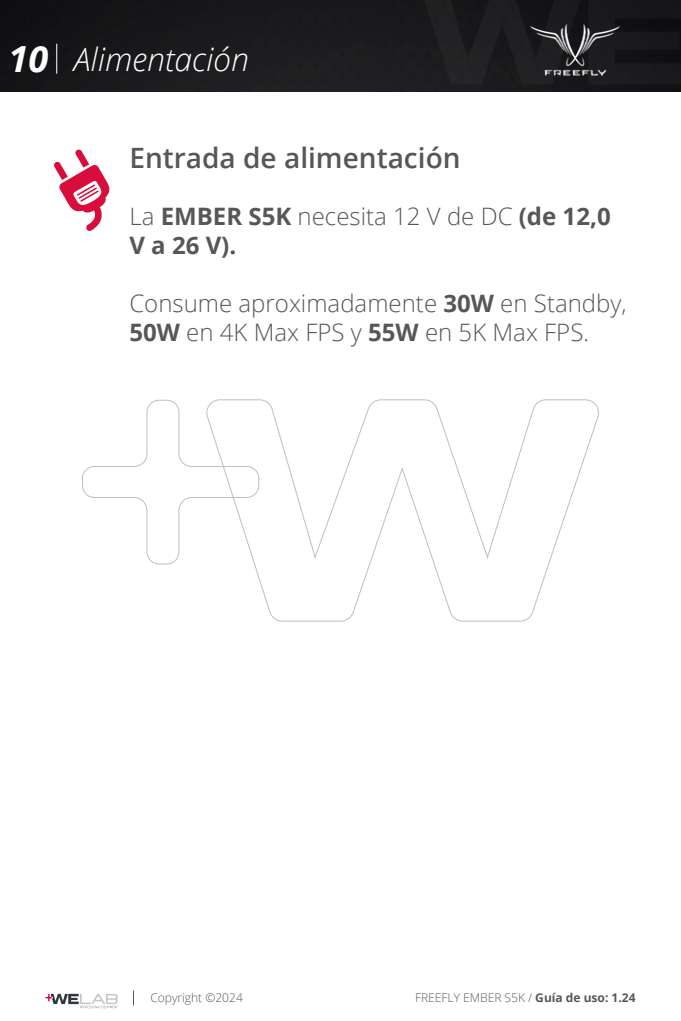
<style>
.page{position:relative;width:681px;height:1021px;background:#fff}
.page>*{position:absolute;margin:0;border:0;box-sizing:border-box;transform-origin:0 0}
.t1{font:italic 700 36px "Open Sans";color:#fff}
.t2{font:italic 300 32px "Open Sans";color:#fff}
.t3{font:600 28px "Open Sans";color:#575756}
.t4{font:300 24px/28.8px "Open Sans";color:#575756}
.t5{font:700 24px/28.8px "Open Sans";color:#575756}
.t6{font:300 12px "Open Sans";color:#575756}
.s1{font-weight:300}
.s2{font-weight:700}
</style>
<div class="page">
<img style="left:0;top:0;width:680px;height:91px">
<hr style="left:56px;top:44px;width:1px;height:30px;background:#fff">
<svg style="left:133px;top:990px;width:1px;height:15px"></svg>
<svg style="left:45px;top:993px;width:73px;height:15px"></svg>
<svg style="left:82px;top:400px;width:516px;height:221px"></svg>
<img style="left:515px;top:8px;width:120px;height:73px">
<svg style="left:54px;top:149px;width:55px;height:82px"></svg>
<h1 class="t1" style="left:9px;top:33px;width:41px">10</h1>
<h2 class="t2" style="left:74px;top:38px;width:177px">Alimentación</h2>
<p class="t3" style="left:129px;top:138px;width:332px">Entrada de alimentación</p>
<p class="t5" style="left:129px;top:202px;width:482px"><span class="s1">La</span> EMBER S5K <span class="s1">necesita 12 V de DC</span> (de 12,0<br>V a 26 V).</p>
<p class="t4" style="left:129px;top:288px;width:498px">Consume aproximadamente <span class="s2">30W</span> en Standby,<br><span class="s2">50W</span> en 4K Max FPS y <span class="s2">55W</span> en 5K Max FPS.</p>
<p class="t6" style="left:150px;top:989px;width:94px">Copyright ©2024</p>
<p class="t6" style="left:415px;top:989px;width:222px">FREEFLY EMBER S5K / <span class="s2">Guía de uso: 1.24</span></p>
</div>
